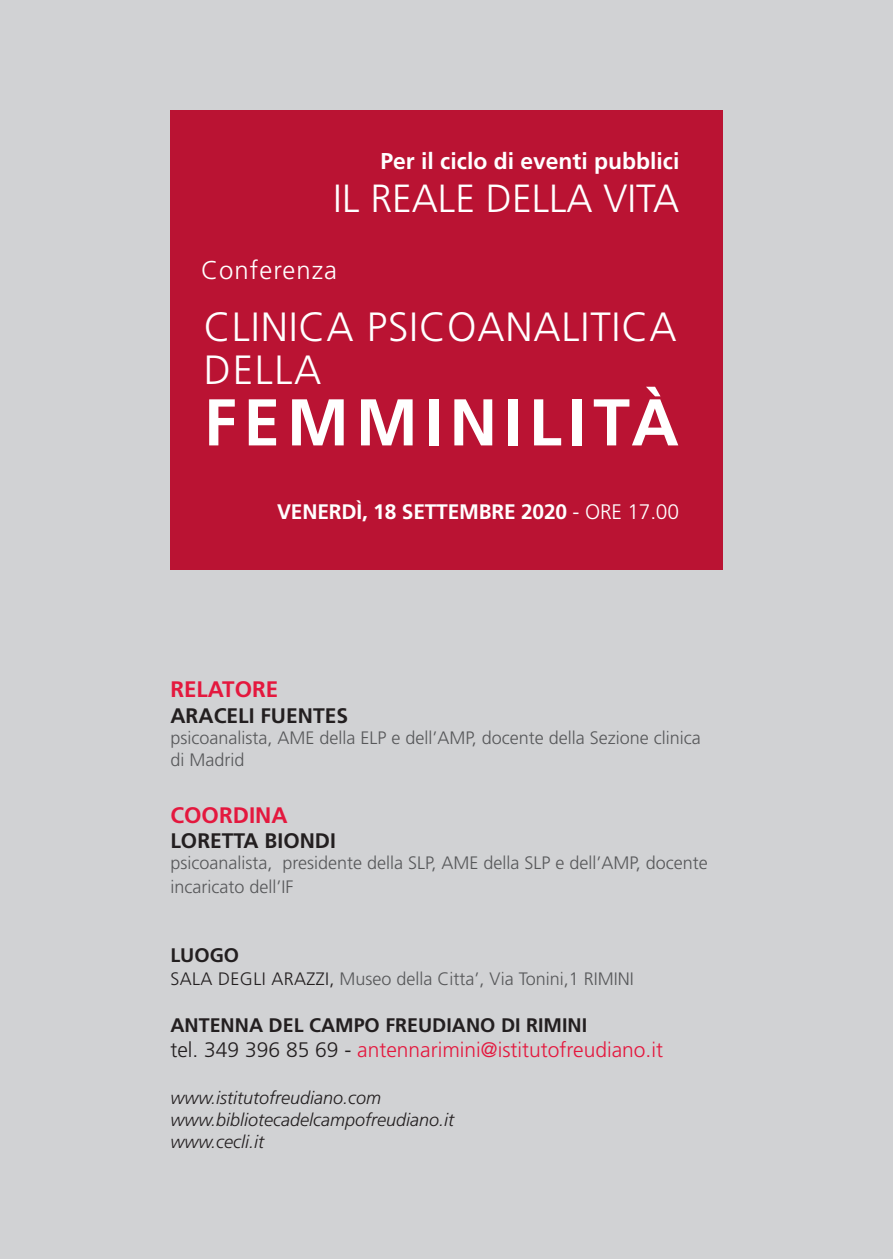
<style>
.page{position:relative;width:893px;height:1259px;background:#d1d2d4}
.page>*{position:absolute;margin:0;border:0;box-sizing:border-box;transform-origin:0 0}
.t1{font:700 66px "Frutiger LT Std";letter-spacing:.1em;color:#fff}
.t2{font:300 40.8px/42.9px "Frutiger LT Std";letter-spacing:.02em;color:#fff}
.t3{font:300 39.3px "Frutiger LT Std";color:#fff}
.t4{font:300 25.8px "Frutiger LT Std";letter-spacing:.04em;color:#fff}
.t5{font:700 22.8px "Frutiger LT Std";color:#fff}
.t6{font:700 22.5px "Frutiger LT Std";color:#e4183e}
.t7{font:300 21px "Frutiger LT Std";color:#e4183e}
.t8{font:700 21px "Frutiger LT Std";letter-spacing:-.01em;color:#fff}
.t9{font:700 21px "Frutiger LT Std";color:#231f20}
.t10{font:700 19.5px "Frutiger LT Std";color:#231f20}
.t11{font:300 18px/21.6px "Frutiger LT Std";color:#57585a}
.t12{font:italic 300 18px/21.6px "Frutiger LT Std";color:#231f20}
.s1{font-weight:300}
.s2{color:#231f20}
</style>
<div class="page">
<div style="left:170px;top:110px;width:553px;height:459px;background:#ba1333"></div>
<p class="t5" style="left:380px;top:148px;width:300px">Per il ciclo di eventi pubblici</p>
<h3 class="t3" style="left:333px;top:176px;width:348px">IL REALE DELLA VITA</h3>
<h3 class="t4" style="left:201px;top:255px;width:137px">Conferenza</h3>
<h2 class="t2" style="left:204px;top:306px;width:474px">CLINICA PSICOANALITICA<br>DELLA</h2>
<h1 class="t1" style="left:204px;top:384px;width:477px">FEMMINILITÀ</h1>
<p class="t8" style="left:277px;top:499px;width:403px">VENERDÌ, 18 SETTEMBRE 2020 <span class="s1">- ORE 17.00</span></p>
<p class="t6" style="left:170px;top:676px;width:109px">RELATORE</p>
<p class="t9" style="left:170px;top:703px;width:179px">ARACELI FUENTES</p>
<p class="t11" style="left:170px;top:727px;width:532px">psicoanalista, AME della ELP e dell’AMP, docente della Sezione clinica di Madrid</p>
<p class="t6" style="left:170px;top:801px;width:119px">COORDINA</p>
<p class="t9" style="left:170px;top:828px;width:167px">LORETTA BIONDI</p>
<p class="t11" style="left:170px;top:851px;width:539px;line-height:23.7px">psicoanalista, presidente della SLP, AME della SLP e dell’AMP, docente incaricato dell’IF</p>
<p class="t10" style="left:170px;top:943px;width:70px">LUOGO</p>
<p class="t11" style="left:170px;top:968px;width:465px"><span class="s2">SALA DEGLI ARAZZI,</span> Museo della Citta’, Via Tonini,1 RIMINI</p>
<p class="t10" style="left:170px;top:1014px;width:418px">ANTENNA DEL CAMPO FREUDIANO DI RIMINI</p>
<p class="t7" style="left:170px;top:1038px;width:494px"><span class="s2">tel. 349 396 85 69 -</span> antennarimini@istitutofreudiano.it</p>
<p class="t12" style="left:170px;top:1087px;width:285px">www.istitutofreudiano.com www.bibliotecadelcampofreudiano.it www.cecli.it</p>
</div>
